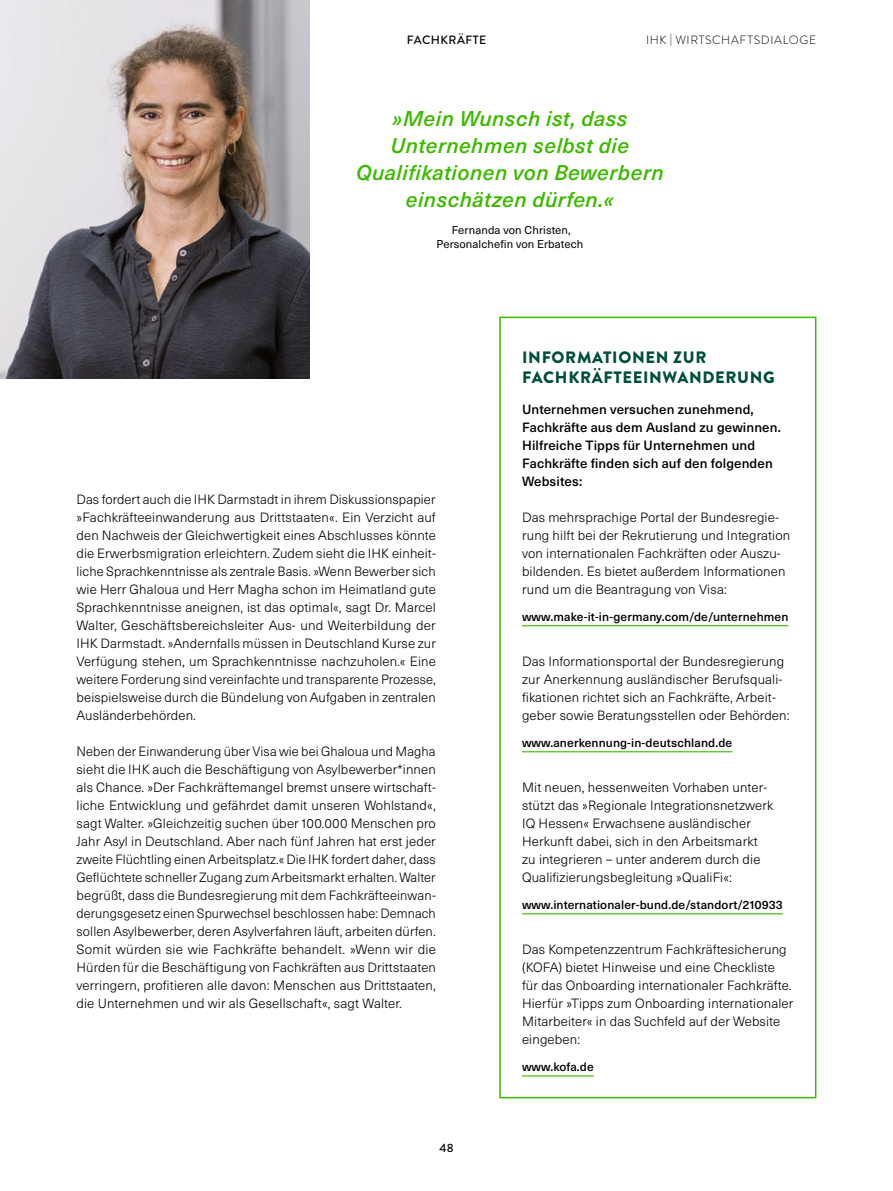
<style>
.page{position:relative;width:893px;height:1191px;background:#fff}
.page>*{position:absolute;margin:0;border:0;box-sizing:border-box;transform-origin:0 0}
.t1{font:italic 500 21px/27px "Neue Haas Unica W1 G";letter-spacing:.02em;color:#3db900;text-align:center}
.t2{font:900 16.5px/19.8px "Brandon Grotesque";letter-spacing:.04em;color:#004e3c}
.t3{font:300 13.2px/18px "Neue Haas Unica W1 G";letter-spacing:.01em;color:#000}
.t4{font:500 13.2px/18px "Neue Haas Unica W1 G";letter-spacing:.01em;color:#000}
.t5{font:500 12px "Neue Haas Unica W1 G";letter-spacing:.01em;color:#000}
.t6{font:300 12px "Brandon Grotesque";letter-spacing:.055em;color:#000}
.t7{font:500 12px "Brandon Grotesque";letter-spacing:.04em;color:#000}
.t8{font:11.25px/13.5px "Neue Haas Unica W1 G";letter-spacing:.01em;color:#000;text-align:center}
</style>
<div class="page">
<img style="left:0;top:0;width:309px;height:378px">
<hr style="left:522px;top:625px;width:267px;height:1px;background:#3db900">
<hr style="left:522px;top:751px;width:210px;height:1px;background:#3db900">
<hr style="left:522px;top:913px;width:261px;height:1px;background:#3db900">
<hr style="left:522px;top:1075px;width:72px;height:1px;background:#3db900">
<div style="left:499px;top:316px;width:317px;height:782px;border:2px solid #3db900"></div>
<p class="t7" style="left:407px;top:32px;width:81px">FACHKRÄFTE</p>
<p class="t6" style="left:646px;top:32px;width:172px">IHK | WIRTSCHAFTSDIALOGE</p>
<h1 class="t1" style="left:356px;top:104px;width:309px">»Mein Wunsch ist, dass<br>Unternehmen selbst die<br>Qualifikationen von Bewerbern einschätzen dürfen.«</h1>
<p class="t8" style="left:436px;top:223px;width:148px">Fernanda von Christen,<br>Personalchefin von Erbatech</p>
<p class="t3" style="left:77px;top:490px;width:361px;text-align:justify">Das fordert auch die IHK Darmstadt in ihrem Diskussionspapier »Fachkräfteeinwanderung aus Drittstaaten«. Ein Verzicht auf den Nachweis der Gleichwertigkeit eines Abschlusses könnte die Erwerbsmigration erleichtern. Zudem sieht die IHK einheit&shy;liche Sprachkenntnisse als zentrale Basis. »Wenn Bewerber sich wie Herr Ghaloua und Herr Magha schon im Heimatland gute Sprachkenntnisse aneignen, ist das optimal«, sagt Dr. Marcel Walter, Geschäftsbereichsleiter Aus- und Weiterbildung der IHK Darmstadt. »Andernfalls müssen in Deutschland Kurse zur Verfügung stehen, um Sprachkenntnisse nachzuholen.« Eine weitere Forderung sind vereinfachte und transparente Prozesse, beispielsweise durch die Bündelung von Aufgaben in zentralen Ausländerbehörden.</p>
<p class="t3" style="left:77px;top:742px;width:361px;text-align:justify">Neben der Einwanderung über Visa wie bei Ghaloua und Magha sieht die IHK auch die Beschäftigung von Asylbewerber*innen als Chance. »Der Fachkräftemangel bremst unsere wirtschaft&shy;liche Entwicklung und gefährdet damit unseren Wohlstand«, sagt Walter. »Gleichzeitig suchen über 100.000 Menschen pro Jahr Asyl in Deutschland. Aber nach fünf Jahren hat erst jeder zweite Flüchtling einen Arbeitsplatz.« Die IHK fordert daher, dass Geflüchtete schneller Zugang zum Arbeitsmarkt erhalten. Walter begrüßt, dass die Bundesregierung mit dem Fachkräfteeinwan&shy;derungsgesetz einen Spurwechsel beschlossen habe: Demnach sollen Asylbewerber, deren Asylverfahren läuft, arbeiten dürfen.<br>Somit würden sie wie Fachkräfte behandelt. »Wenn wir die Hürden für die Beschäftigung von Fachkräften aus Drittstaaten verringern, profitieren alle davon: Menschen aus Drittstaaten, die Unternehmen und wir als Gesellschaft«, sagt Walter.</p>
<p class="t7" style="left:439px;top:1140px;width:16px">48</p>
<p class="t2" style="left:522px;top:348px;width:254px">INFORMATIONEN ZUR<br>FACHKRÄFTEEINWANDERUNG</p>
<p class="t4" style="left:522px;top:400px;width:260px">Unternehmen versuchen zunehmend, Fachkräfte aus dem Ausland zu gewinnen.<br>Hilfreiche Tipps für Unternehmen und Fachkräfte finden sich auf den folgenden Websites:</p>
<p class="t3" style="left:522px;top:508px;width:270px">Das mehrsprachige Portal der Bundesregie&shy;rung hilft bei der Rekrutierung und Integration von internationalen Fachkräften oder Auszu&shy;bildenden. Es bietet außerdem Informationen rund um die Beantragung von Visa:</p>
<p class="t5" style="left:522px;top:608px;width:268px">www.make-it-in-germany.com/de/unternehmen</p>
<p class="t3" style="left:522px;top:652px;width:269px">Das Informationsportal der Bundesregierung zur Anerkennung ausländischer Berufsquali&shy;fikationen richtet sich an Fachkräfte, Arbeit&shy;geber sowie Beratungsstellen oder Behörden:</p>
<p class="t5" style="left:522px;top:734px;width:212px">www.anerkennung-in-deutschland.de</p>
<p class="t3" style="left:522px;top:778px;width:253px">Mit neuen, hessenweiten Vorhaben unter&shy;stützt das »Regionale Integrationsnetzwerk IQ Hessen« Erwachsene ausländischer Herkunft dabei, sich in den Arbeitsmarkt zu integrieren – unter anderem durch die Qualifizierungsbegleitung »QualiFi«:</p>
<p class="t5" style="left:522px;top:896px;width:262px">www.internationaler-bund.de/standort/210933</p>
<p class="t3" style="left:522px;top:940px;width:273px">Das Kompetenzzentrum Fachkräftesicherung (KOFA) bietet Hinweise und eine Checkliste für das Onboarding internationaler Fachkräfte.<br>Hierfür »Tipps zum Onboarding internationaler Mitarbeiter« in das Suchfeld auf der Website eingeben:</p>
<p class="t5" style="left:522px;top:1058px;width:73px">www.kofa.de</p>
</div>
